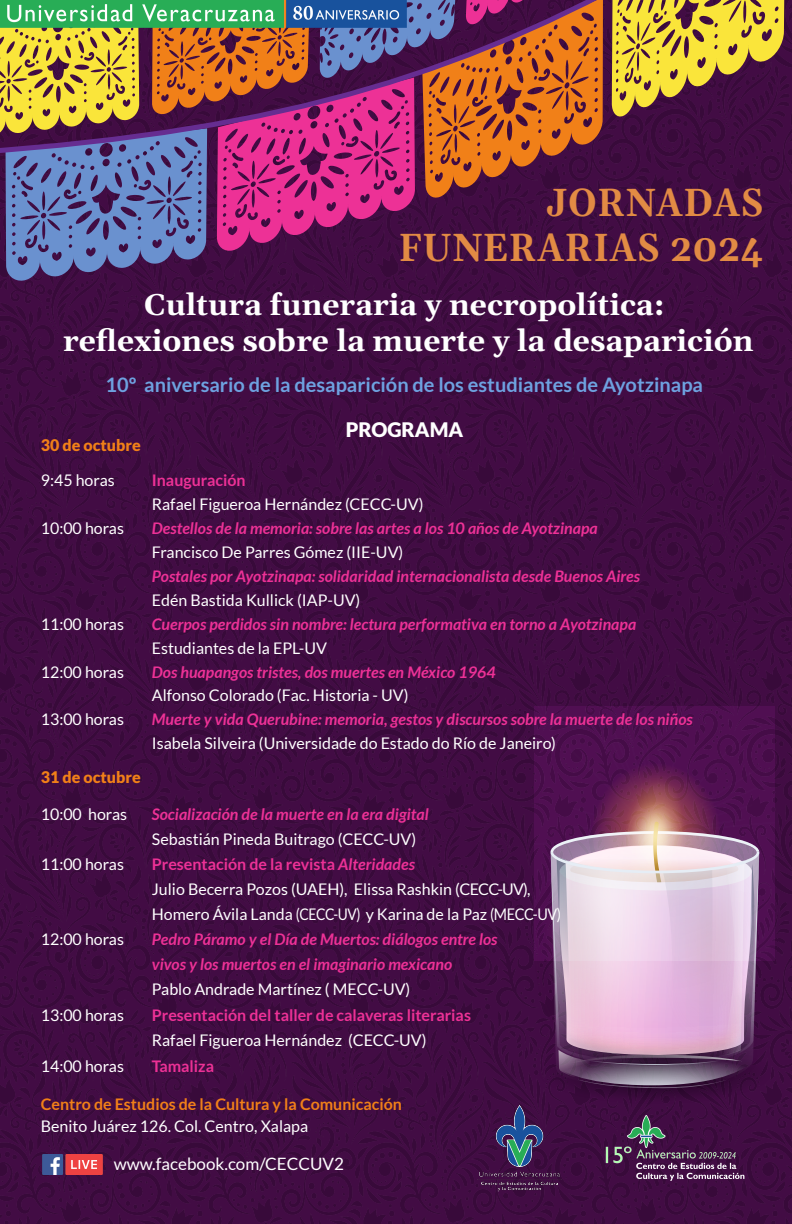
<style>
.page{position:relative;width:792px;height:1224px;background:#fff}
.page>*{position:absolute;margin:0;border:0;box-sizing:border-box;transform-origin:0 0}
.t1{font:39.2px/45px "Gelasio";letter-spacing:.02em;color:#e28b44;text-align:right;scale:.89 1}
.t2{font:30px/36px "Gelasio";color:#fff;text-align:center}
.t3{font:700 20px "Lato";color:#6ea2e0}
.t4{font:900 20px "Lato";color:#fff}
.t5{font:17px "Lato";color:#fff}
.t6{font:16px/25px "Lato";color:#fff}
.t7{font:italic 700 16px/25px "Lato";color:#ed3196}
.t8{font:700 16px "Lato";color:#ed3196}
.t9{font:700 16px "Lato";color:#f18018}
.t10{font:900 16px "Lato";color:#f18018}
.s1{font-weight:700;color:#ed3196}
.s2{font-weight:700;font-style:italic;color:#ed3196}
</style>
<div class="page">
<img style="left:0;top:0;width:792px;height:1224px">
<svg style="left:534px;top:706px;width:241px;height:249px;background:#4d0e4f"></svg>
<img style="left:535px;top:863px;width:7px;height:92px">
<img style="left:542px;top:828px;width:9px;height:127px">
<svg style="left:551px;top:762px;width:208px;height:193px;background:#af8ba7"></svg>
<img style="left:534px;top:1013px;width:251px;height:102px">
<img style="left:530px;top:955px;width:253px;height:141px">
<svg style="left:0;top:0;width:785px;height:282px;background:#653261"></svg>
<svg style="left:0;top:0;width:692px;height:158px;background:#a4604a"></svg>
<img style="left:0;top:0;width:406px;height:27px">
<img style="left:476px;top:1105px;width:86px;height:86px">
<img style="left:602px;top:1116px;width:143px;height:64px">
<img style="left:42px;top:1154px;width:60px;height:21px">
<h1 class="t1" style="left:399px;top:175px;width:411px">JORNADAS<br>FUNERARIAS 2024</h1>
<h2 class="t2" style="left:63px;top:283px;width:692px">Cultura funeraria y necropolítica: reflexiones sobre la muerte y la desaparición</h2>
<p class="t3" style="left:106px;top:374px;width:599px">10º aniversario de la desaparición de los estudiantes de Ayotzinapa</p>
<p class="t4" style="left:346px;top:418px;width:119px">PROGRAMA</p>
<p class="t10" style="left:41px;top:436px;width:102px">30 de octubre</p>
<p class="t6" style="left:41px;top:468px;width:75px">9:45 horas</p>
<p class="t8" style="left:152px;top:471px;width:95px">Inauguración</p>
<p class="t6" style="left:152px;top:492px;width:273px">Rafael Figueroa Hernández (CECC-UV)</p>
<p class="t6" style="left:41px;top:516px;width:85px">10:00 horas</p>
<p class="t7" style="left:152px;top:516px;width:447px">Destellos de la memoria: sobre las artes a los 10 años de Ayotzinapa</p>
<p class="t6" style="left:152px;top:540px;width:253px">Francisco De Parres Gómez (IIE-UV)</p>
<p class="t7" style="left:152px;top:564px;width:490px">Postales por Ayotzinapa: solidaridad internacionalista desde Buenos Aires</p>
<p class="t6" style="left:152px;top:588px;width:210px">Edén Bastida Kullick (IAP-UV)</p>
<p class="t6" style="left:41px;top:612px;width:85px">11:00 horas</p>
<p class="t7" style="left:152px;top:612px;width:486px">Cuerpos perdidos sin nombre: lectura performativa en torno a Ayotzinapa</p>
<p class="t6" style="left:152px;top:636px;width:177px">Estudiantes de la EPL-UV</p>
<p class="t6" style="left:41px;top:660px;width:85px">12:00 horas</p>
<p class="t7" style="left:152px;top:660px;width:345px">Dos huapangos tristes, dos muertes en México 1964</p>
<p class="t6" style="left:152px;top:683px;width:258px">Alfonso Colorado (Fac. Historia - UV)</p>
<p class="t6" style="left:41px;top:707px;width:85px">13:00 horas</p>
<p class="t7" style="left:152px;top:707px;width:542px">Muerte y vida Querubine: memoria, gestos y discursos sobre la muerte de los niños</p>
<p class="t6" style="left:152px;top:731px;width:406px">Isabela Silveira (Universidade do Estado do Río de Janeiro)</p>
<p class="t10" style="left:41px;top:768px;width:102px">31 de octubre</p>
<p class="t6" style="left:41px;top:802px;width:88px">10:00 horas</p>
<p class="t7" style="left:152px;top:802px;width:278px">Socialización de la muerte en la era digital</p>
<p class="t6" style="left:152px;top:827px;width:266px">Sebastián Pineda Buitrago (CECC-UV)</p>
<p class="t6" style="left:41px;top:852px;width:85px">11:00 horas</p>
<p class="t6" style="left:152px;top:852px;width:411px"><span class="s1">Presentación de la revista</span> <span class="s2">Alteridades<br></span>Julio Becerra Pozos (UAEH), Elissa Rashkin (CECC-UV),<br>Homero Ávila Landa (CECC-UV) y Karina de la Paz (MECC-UV)</p>
<p class="t6" style="left:41px;top:927px;width:85px">12:00 horas</p>
<p class="t7" style="left:152px;top:927px;width:347px">Pedro Páramo y el Día de Muertos: diálogos entre los vivos y los muertos en el imaginario mexicano</p>
<p class="t6" style="left:152px;top:977px;width:260px">Pablo Andrade Martínez ( MECC-UV)</p>
<p class="t6" style="left:41px;top:1003px;width:85px">13:00 horas</p>
<p class="t8" style="left:152px;top:1006px;width:321px">Presentación del taller de calaveras literarias</p>
<p class="t6" style="left:152px;top:1028px;width:276px">Rafael Figueroa Hernández (CECC-UV)</p>
<p class="t6" style="left:41px;top:1054px;width:85px">14:00 horas</p>
<p class="t8" style="left:152px;top:1057px;width:64px">Tamaliza</p>
<p class="t9" style="left:41px;top:1095px;width:363px">Centro de Estudios de la Cultura y la Comunicación</p>
<p class="t6" style="left:41px;top:1114px;width:269px">Benito Juárez 126. Col. Centro, Xalapa</p>
<p class="t5" style="left:114px;top:1154px;width:232px">www.facebook.com/CECCUV2</p>
</div>
